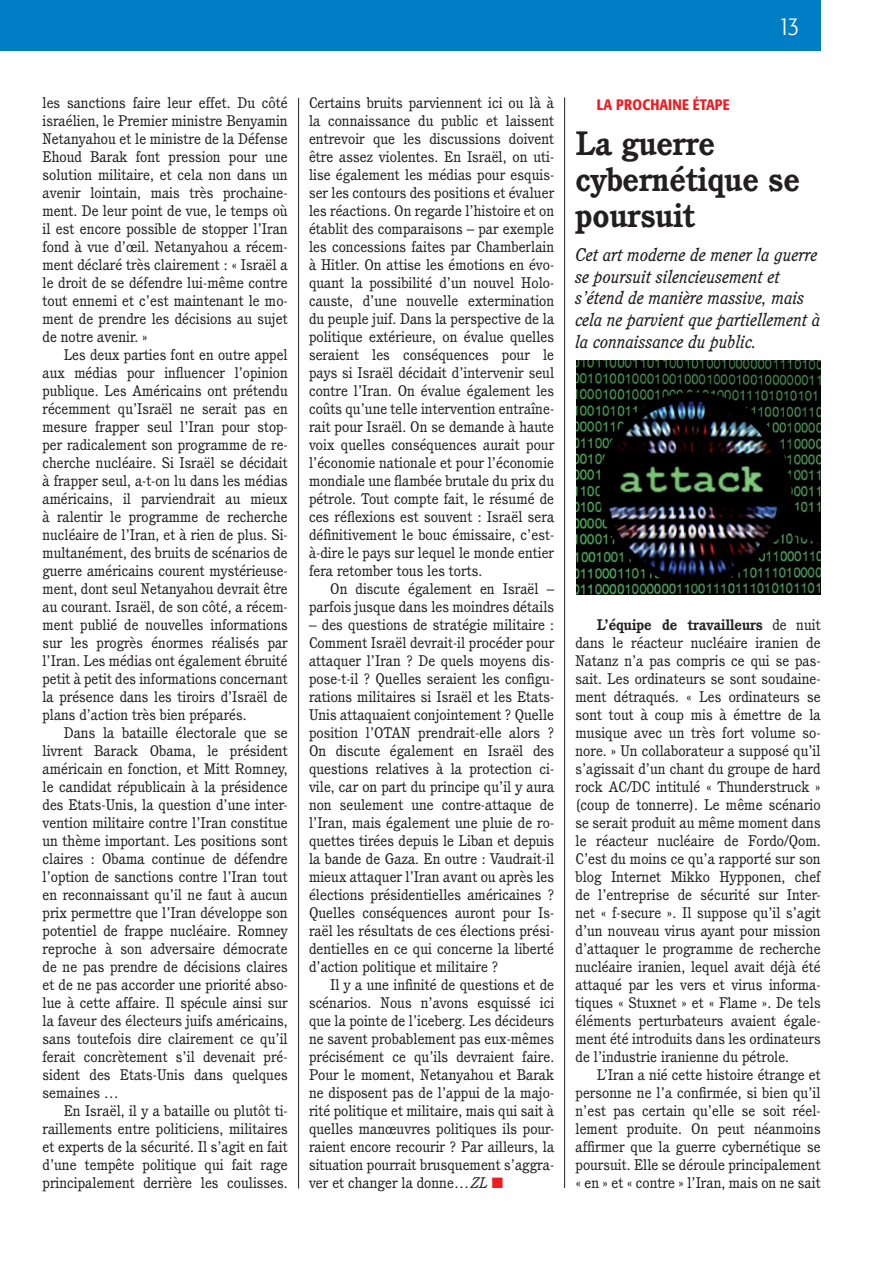
<style>
.page{position:relative;width:893px;height:1263px;background:#fff}
.page>*{position:absolute;margin:0;border:0;box-sizing:border-box;transform-origin:0 0}
.t1{font:700 33px/36px "Cushing";color:#231f20}
.t2{font:300 condensed 25.5px "Formata";color:#fff}
.t3{font:italic 18px/21.6px "Cushing";color:#231f20}
.t4{font:15px/18px "Cushing";color:#231f20;text-align:justify}
.t5{font:500 condensed 15px "Formata";color:#ee1d23}
.s1{font-style:italic}
.s2{font-weight:700}
</style>
<div class="page">
<img style="left:576px;top:360px;width:245px;height:234px">
<div style="left:0;top:0;width:821px;height:50px;background:#007ec5"></div>
<hr style="left:298px;top:98px;width:1px;height:1090px;background:#231f20">
<hr style="left:564px;top:97px;width:1px;height:1091px;background:#231f20">
<h2 class="t2" style="left:779px;top:11px;width:22px">13</h2>
<p class="t4" style="left:43px;top:94px;width:247px">les sanctions faire leur effet. Du côté israélien, le Premier ministre Benyamin Netanyahou et le ministre de la Défense Ehoud Barak font pression pour une solution militaire, et cela non dans un avenir lointain, mais très prochaine&shy;ment. De leur point de vue, le temps où il est encore possible de stopper l’Iran fond à vue d’œil. Netanyahou a récem&shy;ment déclaré très clairement : « Israël a le droit de se défendre lui-même contre tout ennemi et c’est maintenant le mo&shy;ment de prendre les décisions au sujet de notre avenir. »</p>
<p class="t4" style="left:43px;top:346px;width:247px;text-indent:21px">Les deux parties font en outre appel aux médias pour influencer l’opinion publique. Les Américains ont prétendu récemment qu’Israël ne serait pas en mesure frapper seul l’Iran pour stop&shy;per radicalement son programme de re&shy;cherche nucléaire. Si Israël se décidait à frapper seul, a-t-on lu dans les médias américains, il parviendrait au mieux à ralentir le programme de recherche nucléaire de l’Iran, et à rien de plus. Si&shy;multanément, des bruits de scénarios de guerre américains courent mystérieuse&shy;ment, dont seul Netanyahou devrait être au courant. Israël, de son côté, a récem&shy;ment publié de nouvelles informations sur les progrès énormes réalisés par l’Iran. Les médias ont également ébruité petit à petit des informations concernant la présence dans les tiroirs d’Israël de plans d’action très bien préparés.</p>
<p class="t4" style="left:43px;top:724px;width:247px;text-indent:21px">Dans la bataille électorale que se livrent Barack Obama, le président américain en fonction, et Mitt Romney, le candidat républicain à la présidence des Etats-Unis, la question d’une inter&shy;vention militaire contre l’Iran constitue un thème important. Les positions sont claires : Obama continue de défendre l’option de sanctions contre l’Iran tout en reconnaissant qu’il ne faut à aucun prix permettre que l’Iran développe son potentiel de frappe nucléaire. Romney reproche à son adversaire démocrate de ne pas prendre de décisions claires et de ne pas accorder une priorité abso&shy;lue à cette affaire. Il spécule ainsi sur la faveur des électeurs juifs américains, sans toutefois dire clairement ce qu’il ferait concrètement s’il devenait pré&shy;sident des Etats-Unis dans quelques semaines …</p>
<p class="t4" style="left:43px;top:1102px;width:247px;text-indent:21px">En Israël, il y a bataille ou plutôt ti&shy;raillements entre politiciens, militaires et experts de la sécurité. Il s’agit en fait d’une tempête politique qui fait rage principalement derrière les coulisses.</p>
<p class="t4" style="left:309px;top:94px;width:247px">Certains bruits parviennent ici ou là à la connaissance du public et laissent entrevoir que les discussions doivent être assez violentes. En Israël, on uti&shy;lise également les médias pour esquis&shy;ser les contours des positions et évaluer les réactions. On regarde l’histoire et on établit des comparaisons – par exemple les concessions faites par Chamberlain à Hitler. On attise les émotions en évo&shy;quant la possibilité d’un nouvel Holo&shy;causte, d’une nouvelle extermination du peuple juif. Dans la perspective de la politique extérieure, on évalue quelles seraient les conséquences pour le pays si Israël décidait d’intervenir seul contre l’Iran. On évalue également les coûts qu’une telle intervention entraîne&shy;rait pour Israël. On se demande à haute voix quelles conséquences aurait pour l’économie nationale et pour l’économie mondiale une flambée brutale du prix du pétrole. Tout compte fait, le résumé de ces réflexions est souvent : Israël sera définitivement le bouc émissaire, c’est&shy;à-dire le pays sur lequel le monde entier fera retomber tous les torts.</p>
<p class="t4" style="left:309px;top:580px;width:247px;text-align:right">On discute également en Israël – parfois jusque dans les moindres détails</p>
<p class="t4" style="left:309px;top:616px;width:247px">– des questions de stratégie militaire :<br>Comment Israël devrait-il procéder pour attaquer l’Iran ? De quels moyens dis&shy;pose-t-il ? Quelles seraient les configu&shy;rations militaires si Israël et les Etats-Unis attaquaient conjointement ? Quelle position l’OTAN prendrait-elle alors ?<br>On discute également en Israël des questions relatives à la protection ci&shy;vile, car on part du principe qu’il y aura non seulement une contre-attaque de l’Iran, mais également une pluie de ro&shy;quettes tirées depuis le Liban et depuis la bande de Gaza. En outre : Vaudrait-il mieux attaquer l’Iran avant ou après les élections présidentielles américaines ?<br>Quelles conséquences auront pour Is&shy;raël les résultats de ces élections prési&shy;dentielles en ce qui concerne la liberté d’action politique et militaire ?</p>
<p class="t4" style="left:309px;top:976px;width:247px;text-indent:21px">Il y a une infinité de questions et de scénarios. Nous n’avons esquissé ici que la pointe de l’iceberg. Les décideurs ne savent probablement pas eux-mêmes précisément ce qu’ils devraient faire.<br>Pour le moment, Netanyahou et Barak ne disposent pas de l’appui de la majo&shy;rité politique et militaire, mais qui sait à quelles manœuvres politiques ils pour&shy;raient encore recourir ? Par ailleurs, la situation pourrait brusquement s’aggra&shy;ver et changer la donne…<span class="s1">ZL</span></p>
<p class="t5" style="left:597px;top:96px;width:29px">LA PROCHAINE</p>
<p class="t5" style="left:693px;top:96px;width:16px">ÉTAPE</p>
<h1 class="t1" style="left:575px;top:125px;width:226px">La guerre cybernétique se poursuit</h1>
<p class="t3" style="left:575px;top:244px;width:246px">Cet art moderne de mener la guerre se poursuit silencieusement et s’étend de manière massive, mais cela ne parvient que partiellement à la connaissance du public.</p>
<p class="t4" style="left:575px;top:616px;width:247px;text-indent:21px"><span class="s2">L’équipe de travailleurs</span> de nuit dans le réacteur nucléaire iranien de Natanz n’a pas compris ce qui se pas&shy;sait. Les ordinateurs se sont soudaine&shy;ment détraqués. « Les ordinateurs se sont tout à coup mis à émettre de la musique avec un très fort volume so&shy;nore. » Un collaborateur a supposé qu’il s’agissait d’un chant du groupe de hard rock AC/DC intitulé « Thunderstruck » (coup de tonnerre). Le même scénario se serait produit au même moment dans le réacteur nucléaire de Fordo/Qom.<br>C’est du moins ce qu’a rapporté sur son blog Internet Mikko Hypponen, chef de l’entreprise de sécurité sur Inter&shy;net « f-secure ». Il suppose qu’il s’agit d’un nouveau virus ayant pour mission d’attaquer le programme de recherche nucléaire iranien, lequel avait déjà été attaqué par les vers et virus informa&shy;tiques « Stuxnet » et « Flame ». De tels éléments perturbateurs avaient égale&shy;ment été introduits dans les ordinateurs de l’industrie iranienne du pétrole.</p>
<p class="t4" style="left:575px;top:1066px;width:247px;text-indent:21px">L’Iran a nié cette histoire étrange et personne ne l’a confirmée, si bien qu’il n’est pas certain qu’elle se soit réel&shy;lement produite. On peut néanmoins affirmer que la guerre cybernétique se poursuit. Elle se déroule principalement « en » et « contre » l’Iran, mais on ne sait</p>
</div>
